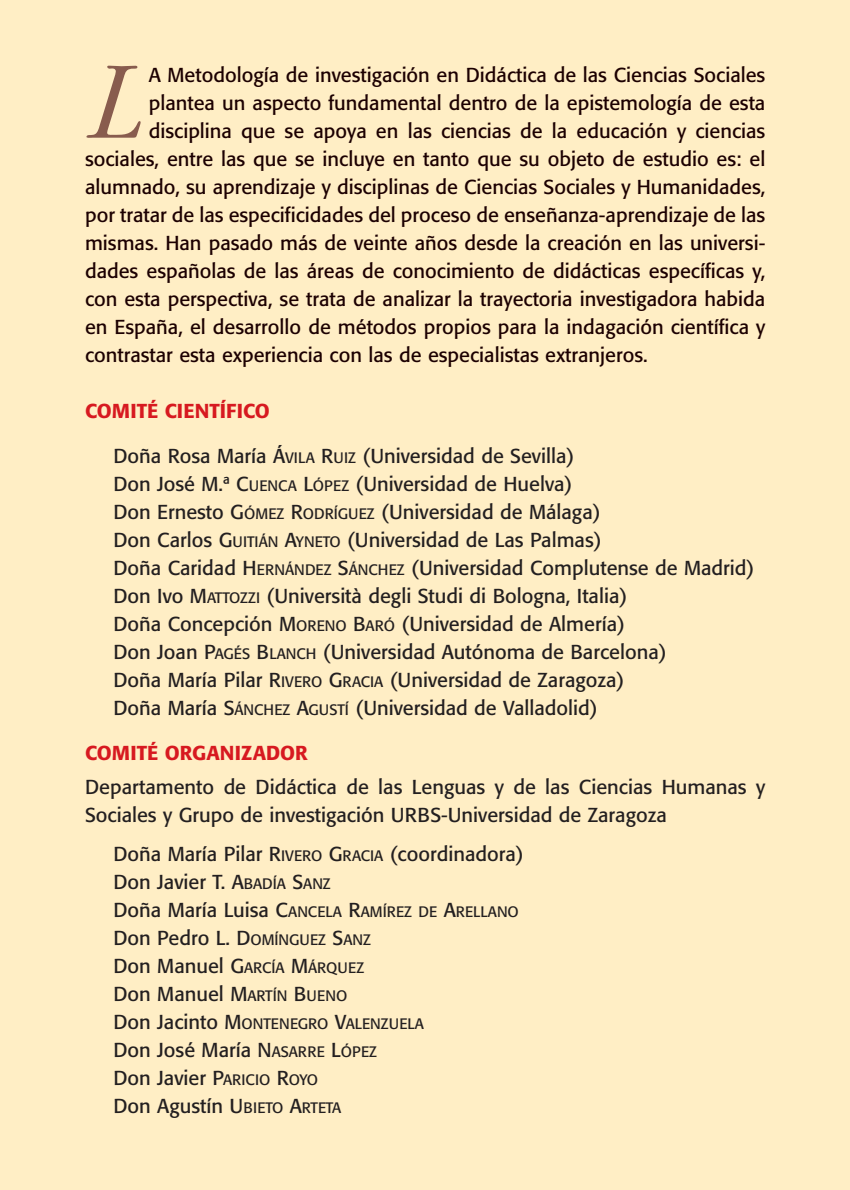
<style>
.page{position:relative;width:850px;height:1190px;background:#fff}
.page>*{position:absolute;margin:0;border:0;box-sizing:border-box;transform-origin:0 0}
.t1{font:italic 300 115.4px "Garamond";color:#885c4e}
.t2{font:20px/28px "Formata";color:#231f20}
.t3{font:20px "Formata";color:#1c0001}
.t4{font:500 20px "Formata";color:#d71920}
.t5{font:15px "Formata";color:#231f20}
.s1{font-size:15px}
.s2{font-size:20px}
</style>
<div class="page">
<div style="left:0;top:0;width:850px;height:1189px;background:#ffeec5"></div>
<h1 class="t1" style="left:83px;top:57px;width:55px">L</h1>
<p class="t3" style="left:149px;top:66px;width:618px">A Metodología de investigación en Didáctica de las Ciencias Sociales</p>
<p class="t3" style="left:149px;top:94px;width:618px">plantea un aspecto fundamental dentro de la epistemología de esta</p>
<p class="t3" style="left:149px;top:122px;width:618px">disciplina que se apoya en las ciencias de la educación y ciencias</p>
<p class="t3" style="left:85px;top:150px;width:682px">sociales, entre las que se incluye en tanto que su objeto de estudio es: el</p>
<p class="t3" style="left:85px;top:178px;width:682px">alumnado, su aprendizaje y disciplinas de Ciencias Sociales y Humanidades,</p>
<p class="t3" style="left:85px;top:206px;width:682px">por tratar de las especificidades del proceso de enseñanza-aprendizaje de las</p>
<p class="t3" style="left:85px;top:234px;width:682px">mismas. Han pasado más de veinte años desde la creación en las universi-</p>
<p class="t3" style="left:85px;top:262px;width:682px">dades españolas de las áreas de conocimiento de didácticas específicas y,</p>
<p class="t3" style="left:85px;top:290px;width:682px">con esta perspectiva, se trata de analizar la trayectoria investigadora habida</p>
<p class="t3" style="left:85px;top:318px;width:682px">en España, el desarrollo de métodos propios para la indagación científica y</p>
<p class="t3" style="left:85px;top:346px;width:564px">contrastar esta experiencia con las de especialistas extranjeros.</p>
<p class="t4" style="left:85px;top:402px;width:186px">COMITÉ CIENTÍFICO</p>
<p class="t2" style="left:113px;top:444px;width:643px">Doña Rosa María Á<span class="s1">VILA</span> R<span class="s1">UIZ</span> (Universidad de Sevilla)<br>Don José M.ª C<span class="s1">UENCA</span> L<span class="s1">ÓPEZ</span> (Universidad de Huelva)<br>Don Ernesto G<span class="s1">ÓMEZ</span> R<span class="s1">ODRÍGUEZ</span> (Universidad de Málaga)<br>Don Carlos G<span class="s1">UITIÁN</span> A<span class="s1">YNETO</span> (Universidad de Las Palmas)<br>Doña Caridad H<span class="s1">ERNÁNDEZ</span> S<span class="s1">ÁNCHEZ</span> (Universidad Complutense de Madrid)<br>Don Ivo M<span class="s1">ATTOZZI</span> (Università degli Studi di Bologna, Italia)<br>Doña Concepción M<span class="s1">ORENO</span> B<span class="s1">ARÓ</span> (Universidad de Almería)<br>Don Joan P<span class="s1">AGÉS</span> B<span class="s1">LANCH</span> (Universidad Autónoma de Barcelona)<br>Doña María Pilar R<span class="s1">IVERO</span> G<span class="s1">RACIA</span> (Universidad de Zaragoza)<br>Doña María S<span class="s1">ÁNCHEZ</span> A<span class="s1">GUSTÍ</span> (Universidad de Valladolid)</p>
<p class="t4" style="left:85px;top:744px;width:224px">COMITÉ ORGANIZADOR</p>
<p class="t2" style="left:85px;top:774px;width:682px">Departamento de Didáctica de las Lenguas y de las Ciencias Humanas y<br>Sociales y Grupo de investigación URBS-Universidad de Zaragoza</p>
<p class="t2" style="left:113px;top:842px;width:412px">Doña María Pilar R<span class="s1">IVERO</span> G<span class="s1">RACIA</span> (coordinadora)<br>Don Javier T. A<span class="s1">BADÍA</span> S<span class="s1">ANZ</span></p>
<p class="t5" style="left:113px;top:905px;width:407px"><span class="s2">Doña María Luisa C</span>ANCELA <span class="s2">R</span>AMÍREZ DE <span class="s2">A</span>RELLANO</p>
<p class="t2" style="left:113px;top:926px;width:259px">Don Pedro L. D<span class="s1">OMÍNGUEZ</span> S<span class="s1">ANZ<br></span>Don Manuel G<span class="s1">ARCÍA</span> M<span class="s1">ÁRQUEZ<br></span>Don Manuel M<span class="s1">ARTÍN</span> B<span class="s1">UENO</span></p>
<p class="t5" style="left:113px;top:1017px;width:312px"><span class="s2">Don Jacinto M</span>ONTENEGRO <span class="s2">V</span>ALENZUELA</p>
<p class="t2" style="left:113px;top:1038px;width:265px">Don José María N<span class="s1">ASARRE</span> L<span class="s1">ÓPEZ<br></span>Don Javier P<span class="s1">ARICIO</span> R<span class="s1">OYO<br></span>Don Agustín U<span class="s1">BIETO</span> A<span class="s1">RTETA</span></p>
</div>
